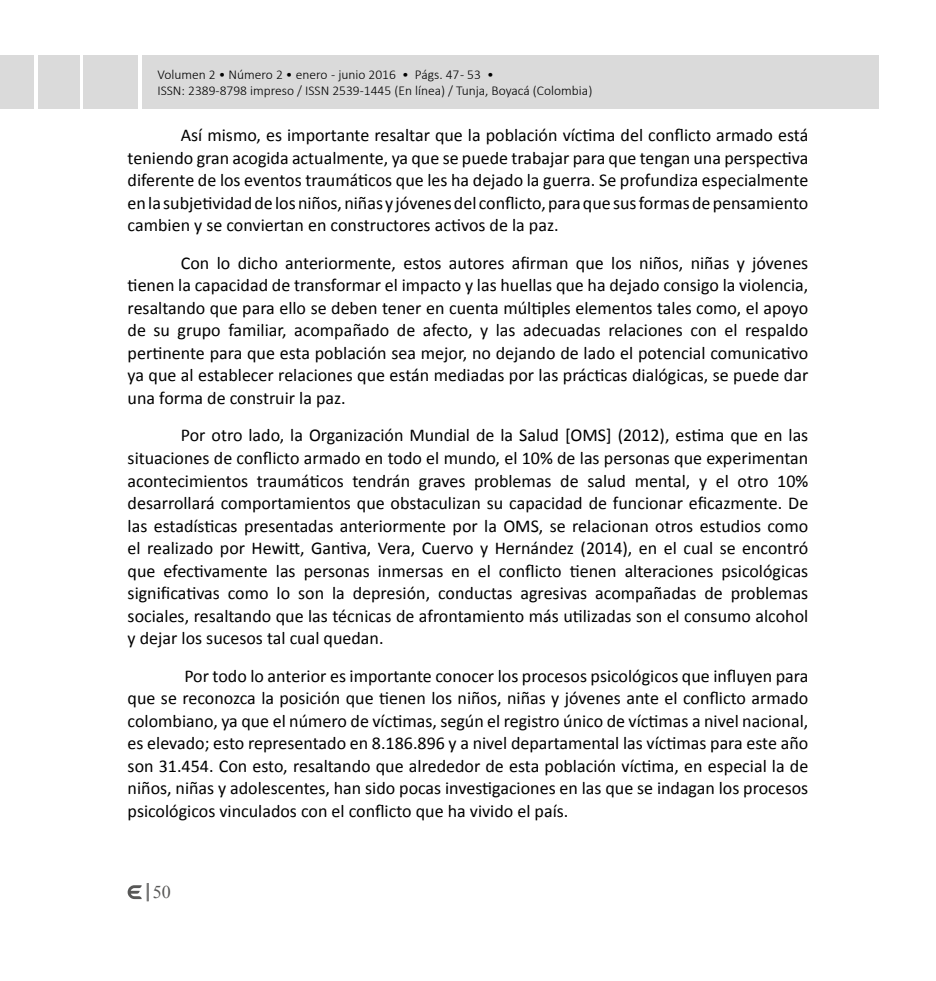
<style>
.page{position:relative;width:936px;height:981px;background:#fff}
.page>*{position:absolute;margin:0;border:0;box-sizing:border-box;transform-origin:0 0}
.t1{font:18px/22.5px "Calibri";color:#000;text-align:justify}
.t2{font:18px "Times New Roman";color:#575756}
.t3{font:300 13.5px/16.2px "Calibri";color:#000}
</style>
<div class="page">
<svg style="left:128px;top:883px;width:21px;height:17px"></svg>
<div style="left:38px;top:55px;width:41px;height:54px;background:#dadada"></div>
<div style="left:0;top:55px;width:34px;height:54px;background:#dadada"></div>
<div style="left:83px;top:55px;width:55px;height:54px;background:#dadada"></div>
<div style="left:142px;top:55px;width:736px;height:54px;background:#dadada"></div>
<p class="t3" style="left:157px;top:66px;width:436px">Volumen 2 • Número 2 • enero - junio 2016 • Págs. 47 - 53 •<br>ISSN: 2389-8798 impreso / ISSN 2539-1445 (En línea) / Tunja, Boyacá (Colombia)</p>
<p class="t1" style="left:128px;top:123px;width:682px;text-indent:53px">Así mismo, es importante resaltar que la población víctima del conflicto armado está teniendo gran acogida actualmente, ya que se puede trabajar para que tengan una perspectiva diferente de los eventos traumáticos que les ha dejado la guerra. Se profundiza especialmente en la subjetividad de los niños, niñas y jóvenes del conflicto, para que sus formas de pensamiento cambien y se conviertan en constructores activos de la paz.</p>
<p class="t1" style="left:128px;top:250px;width:682px;text-indent:53px">Con lo dicho anteriormente, estos autores afirman que los niños, niñas y jóvenes tienen la capacidad de transformar el impacto y las huellas que ha dejado consigo la violencia, resaltando que para ello se deben tener en cuenta múltiples elementos tales como, el apoyo de su grupo familiar, acompañado de afecto, y las adecuadas relaciones con el respaldo pertinente para que esta población sea mejor, no dejando de lado el potencial comunicativo ya que al establecer relaciones que están mediadas por las prácticas dialógicas, se puede dar una forma de construir la paz.</p>
<p class="t1" style="left:128px;top:423px;width:682px;text-indent:53px">Por otro lado, la Organización Mundial de la Salud [OMS] (2012), estima que en las situaciones de conflicto armado en todo el mundo, el 10% de las personas que experimentan acontecimientos traumáticos tendrán graves problemas de salud mental, y el otro 10% desarrollará comportamientos que obstaculizan su capacidad de funcionar eficazmente. De las estadísticas presentadas anteriormente por la OMS, se relacionan otros estudios como el realizado por Hewitt, Gantiva, Vera, Cuervo y Hernández (2014), en el cual se encontró que efectivamente las personas inmersas en el conflicto tienen alteraciones psicológicas significativas como lo son la depresión, conductas agresivas acompañadas de problemas sociales, resaltando que las técnicas de afrontamiento más utilizadas son el consumo alcohol y dejar los sucesos tal cual quedan.</p>
<p class="t1" style="left:128px;top:663px;width:682px;text-indent:57px">Por todo lo anterior es importante conocer los procesos psicológicos que influyen para que se reconozca la posición que tienen los niños, niñas y jóvenes ante el conflicto armado colombiano, ya que el número de víctimas, según el registro único de víctimas a nivel nacional, es elevado; esto representado en 8.186.896 y a nivel departamental las víctimas para este año son 31.454. Con esto, resaltando que alrededor de esta población víctima, en especial la de niños, niñas y adolescentes, han sido pocas investigaciones en las que se indagan los procesos psicológicos vinculados con el conflicto que ha vivido el país.</p>
<p class="t2" style="left:153px;top:879px;width:19px">50</p>
</div>
